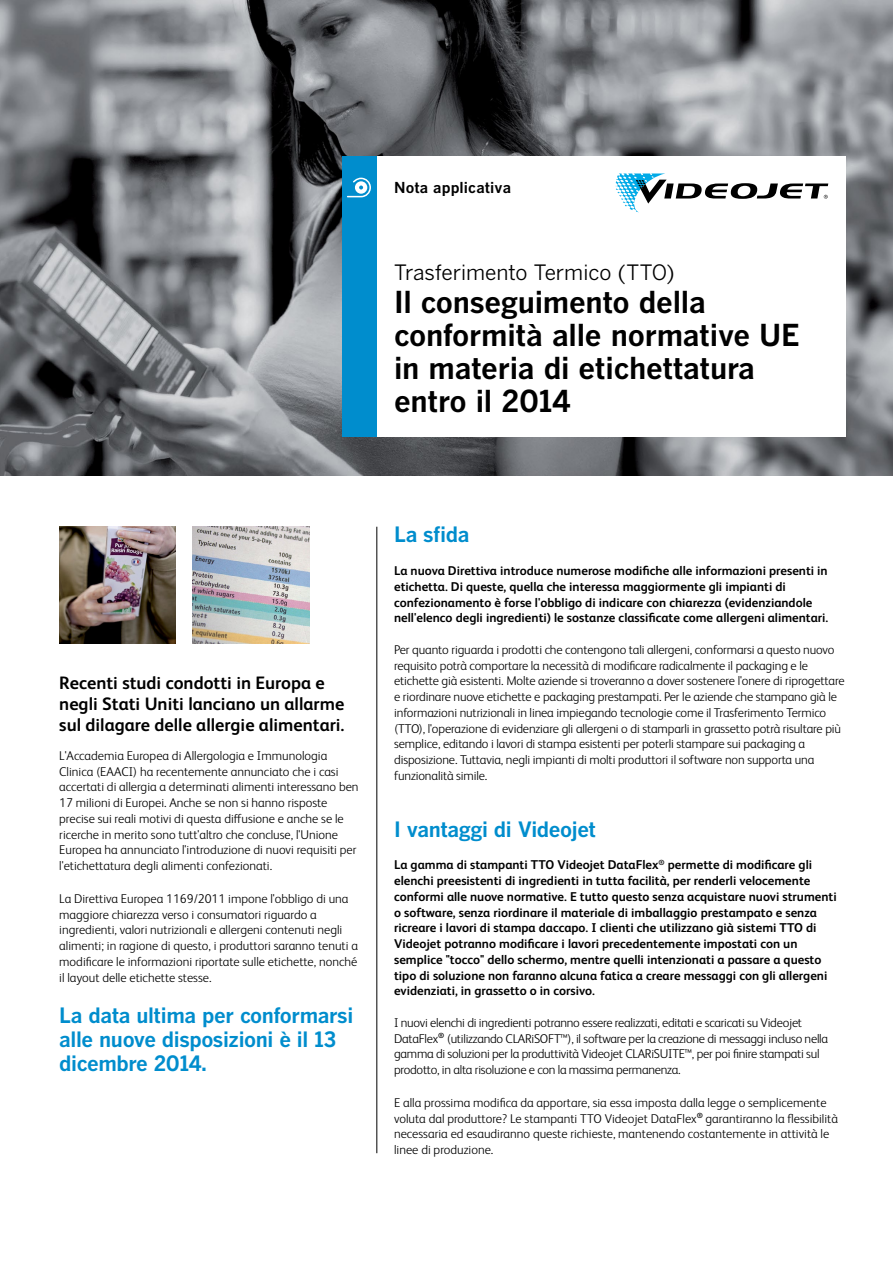
<style>
.page{position:relative;width:893px;height:1263px;background:#fff}
.page>*{position:absolute;margin:0;border:0;box-sizing:border-box;transform-origin:0 0}
.t1{font:700 30px/33px "Benton Gothic";letter-spacing:-.01em;color:#000}
.t2{font:700 21px/24px "Benton Gothic";letter-spacing:-.02em;color:#008dcd}
.t3{font:21px "Benton Gothic";letter-spacing:-.01em;color:#000}
.t4{font:700 18px/21px "FS Albert Pro";color:#000}
.t5{font:700 15px "Benton Gothic";letter-spacing:.005em;color:#000}
.t6{font:300 12.75px/15.8px "FS Albert Pro";letter-spacing:-.01em;color:#000}
.t7{font:700 12.75px/15.8px "FS Albert Pro";color:#000}
</style>
<div class="page">
<img style="left:0;top:0;width:893px;height:475px">
<div style="left:377px;top:156px;width:469px;height:281px;background:#fff"></div>
<div style="left:342px;top:156px;width:35px;height:281px;background:#008dcd"></div>
<svg style="left:616px;top:173px;width:212px;height:39px"></svg>
<svg style="left:347px;top:178px;width:24px;height:19px"></svg>
<hr style="left:376px;top:527px;width:1px;height:626px;background:#000">
<img style="left:59px;top:527px;width:117px;height:116px">
<img style="left:193px;top:527px;width:116px;height:116px">
<p class="t5" style="left:394px;top:179px;width:118px">Nota applicativa</p>
<h2 class="t3" style="left:394px;top:260px;width:282px">Trasferimento Termico (TTO)</h2>
<h1 class="t1" style="left:394px;top:286px;width:407px">Il conseguimento della conformità alle normative UE in materia di etichettatura entro il 2014</h1>
<h3 class="t4" style="left:59px;top:672px;width:287px">Recenti studi condotti in Europa e negli Stati Uniti lanciano un allarme sul dilagare delle allergie alimentari.</h3>
<p class="t6" style="left:59px;top:747px;width:301px">L'Accademia Europea di Allergologia e Immunologia Clinica (EAACI) ha recentemente annunciato che i casi accertati di allergia a determinati alimenti interessano ben 17 milioni di Europei. Anche se non si hanno risposte precise sui reali motivi di questa diffusione e anche se le ricerche in merito sono tutt'altro che concluse, l'Unione Europea ha annunciato l'introduzione di nuovi requisiti per l'etichettatura degli alimenti confezionati.</p>
<p class="t6" style="left:59px;top:890px;width:300px">La Direttiva Europea 1169/2011 impone l'obbligo di una maggiore chiarezza verso i consumatori riguardo a ingredienti, valori nutrizionali e allergeni contenuti negli alimenti; in ragione di questo, i produttori saranno tenuti a modificare le informazioni riportate sulle etichette, nonché il layout delle etichette stesse.</p>
<h2 class="t2" style="left:59px;top:1003px;width:295px">La data ultima per conformarsi alle nuove disposizioni è il 13 dicembre 2014.</h2>
<h2 class="t2" style="left:394px;top:523px;width:77px">La sfida</h2>
<p class="t7" style="left:394px;top:562px;width:436px">La nuova Direttiva introduce numerose modifiche alle informazioni presenti in etichetta. Di queste, quella che interessa maggiormente gli impianti di confezionamento è forse l'obbligo di indicare con chiarezza (evidenziandole nell'elenco degli ingredienti) le sostanze classificate come allergeni alimentari.</p>
<p class="t6" style="left:394px;top:641px;width:452px">Per quanto riguarda i prodotti che contengono tali allergeni, conformarsi a questo nuovo requisito potrà comportare la necessità di modificare radicalmente il packaging e le etichette già esistenti. Molte aziende si troveranno a dover sostenere l'onere di riprogettare e riordinare nuove etichette e packaging prestampati. Per le aziende che stampano già le informazioni nutrizionali in linea impiegando tecnologie come il Trasferimento Termico (TTO), l'operazione di evidenziare gli allergeni o di stamparli in grassetto potrà risultare più semplice, editando i lavori di stampa esistenti per poterli stampare sui packaging a disposizione. Tuttavia, negli impianti di molti produttori il software non supporta una funzionalità simile.</p>
<h2 class="t2" style="left:394px;top:817px;width:204px">I vantaggi di Videojet</h2>
<p class="t7" style="left:394px;top:856px;width:444px">La gamma di stampanti TTO Videojet DataFlex<sup>®</sup> permette di modificare gli elenchi preesistenti di ingredienti in tutta facilità, per renderli velocemente conformi alle nuove normative. E tutto questo senza acquistare nuovi strumenti o software, senza riordinare il materiale di imballaggio prestampato e senza ricreare i lavori di stampa daccapo. I clienti che utilizzano già sistemi TTO di Videojet potranno modificare i lavori precedentemente impostati con un semplice "tocco" dello schermo, mentre quelli intenzionati a passare a questo tipo di soluzione non faranno alcuna fatica a creare messaggi con gli allergeni evidenziati, in grassetto o in corsivo.</p>
<p class="t6" style="left:394px;top:1014px;width:436px">I nuovi elenchi di ingredienti potranno essere realizzati, editati e scaricati su Videojet DataFlex<sup>®</sup> (utilizzando CLARiSOFT™), il software per la creazione di messaggi incluso nella gamma di soluzioni per la produttività Videojet CLARiSUITE™, per poi finire stampati sul prodotto, in alta risoluzione e con la massima permanenza.</p>
<p class="t6" style="left:394px;top:1094px;width:445px">E alla prossima modifica da apportare, sia essa imposta dalla legge o semplicemente voluta dal produttore? Le stampanti TTO Videojet DataFlex<sup>®</sup> garantiranno la flessibilità necessaria ed esaudiranno queste richieste, mantenendo costantemente in attività le linee di produzione.</p>
</div>
